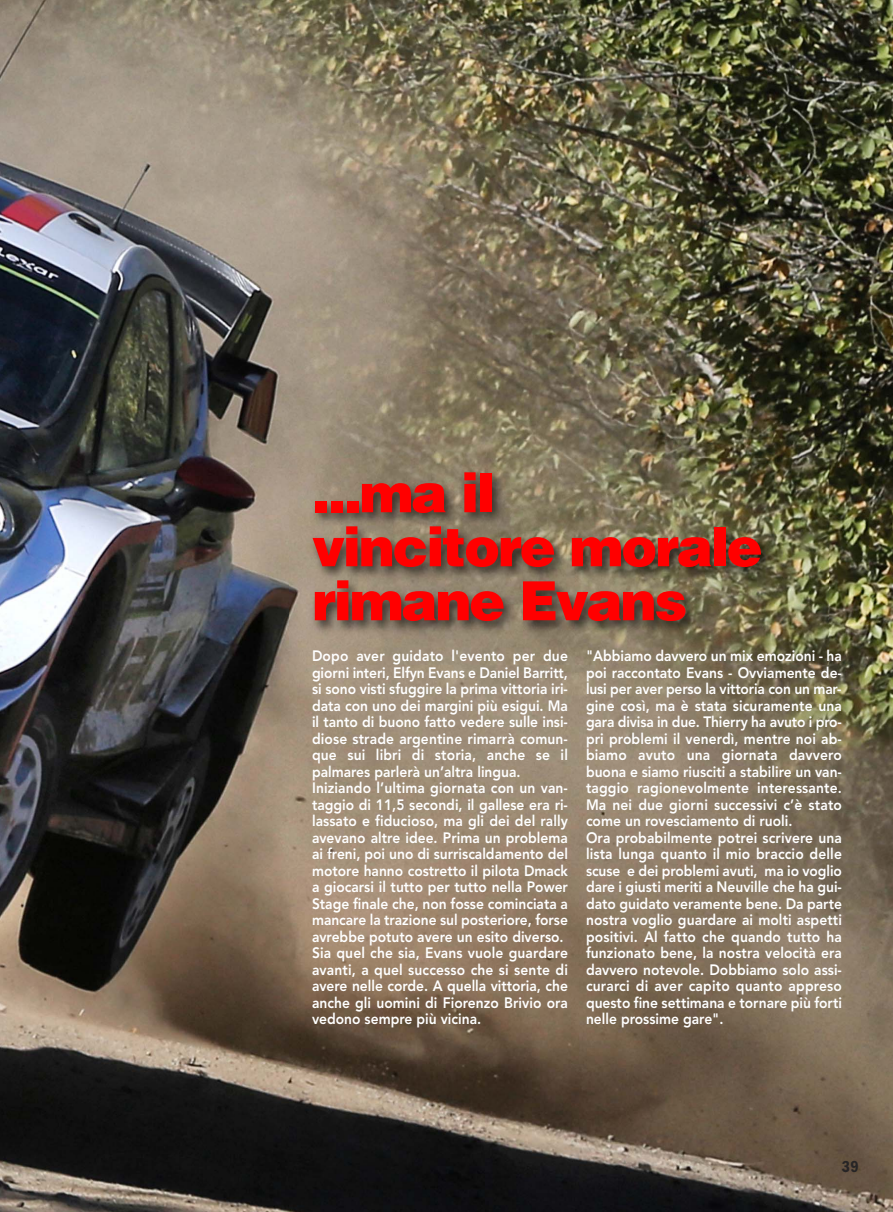
<style>
.page{position:relative;width:893px;height:1212px;background:#fff}
.page>*{position:absolute;margin:0;border:0;box-sizing:border-box;transform-origin:0 0}
.t1{font:900 54px/54px "Helvetica LT Std";letter-spacing:-.04em;color:#f00}
.t2{font:16.5px "ITC Franklin Gothic Std Dm Cd";color:#272526}
.t3{font:800 15px/16.5px "Avenir";color:#fff;scale:.92 1}
</style>
<div class="page">
<img style="left:0;top:0;width:893px;height:1212px">
<img style="left:290px;top:459px;width:538px;height:205px">
<h1 class="t1" style="left:312px;top:471px;width:452px">...ma il<br>vincitore morale rimane Evans</h1>
<p class="t3" style="left:312px;top:649px;width:280px">Dopo aver guidato l'evento per due giorni interi, Elfyn Evans e Daniel Barritt, si sono visti sfuggire la prima vittoria iri&shy;data con uno dei margini più esigui. Ma il tanto di buono fatto vedere sulle insi&shy;diose strade argentine rimarrà comun&shy;que sui libri di storia, anche se il palmares parlerà un’altra lingua.<br>Iniziando l’ultima giornata con un van&shy;taggio di 11,5 secondi, il gallese era ri&shy;lassato e fiducioso, ma gli dei del rally avevano altre idee. Prima un problema ai freni, poi uno di surriscaldamento del motore hanno costretto il pilota Dmack a giocarsi il tutto per tutto nella Power Stage finale che, non fosse cominciata a mancare la trazione sul posteriore, forse avrebbe potuto avere un esito diverso.<br>Sia quel che sia, Evans vuole guardare avanti, a quel successo che si sente di avere nelle corde. A quella vittoria, che anche gli uomini di Fiorenzo Brivio ora vedono sempre più vicina.</p>
<p class="t3" style="left:586px;top:649px;width:280px">"Abbiamo davvero un mix emozioni - ha poi raccontato Evans - Ovviamente de&shy;lusi per aver perso la vittoria con un mar&shy;gine così, ma è stata sicuramente una gara divisa in due. Thierry ha avuto i pro&shy;pri problemi il venerdì, mentre noi ab&shy;biamo avuto una giornata davvero buona e siamo riusciti a stabilire un van&shy;taggio ragionevolmente interessante.<br>Ma nei due giorni successivi c’è stato come un rovesciamento di ruoli.<br>Ora probabilmente potrei scrivere una lista lunga quanto il mio braccio delle scuse e dei problemi avuti, ma io voglio dare i giusti meriti a Neuville che ha gui&shy;dato guidato veramente bene. Da parte nostra voglio guardare ai molti aspetti positivi. Al fatto che quando tutto ha funzionato bene, la nostra velocità era davvero notevole. Dobbiamo solo assi&shy;curarci di aver capito quanto appreso questo fine settimana e tornare più forti nelle prossime gare".</p>
<p class="t2" style="left:842px;top:1156px;width:18px">39</p>
</div>
